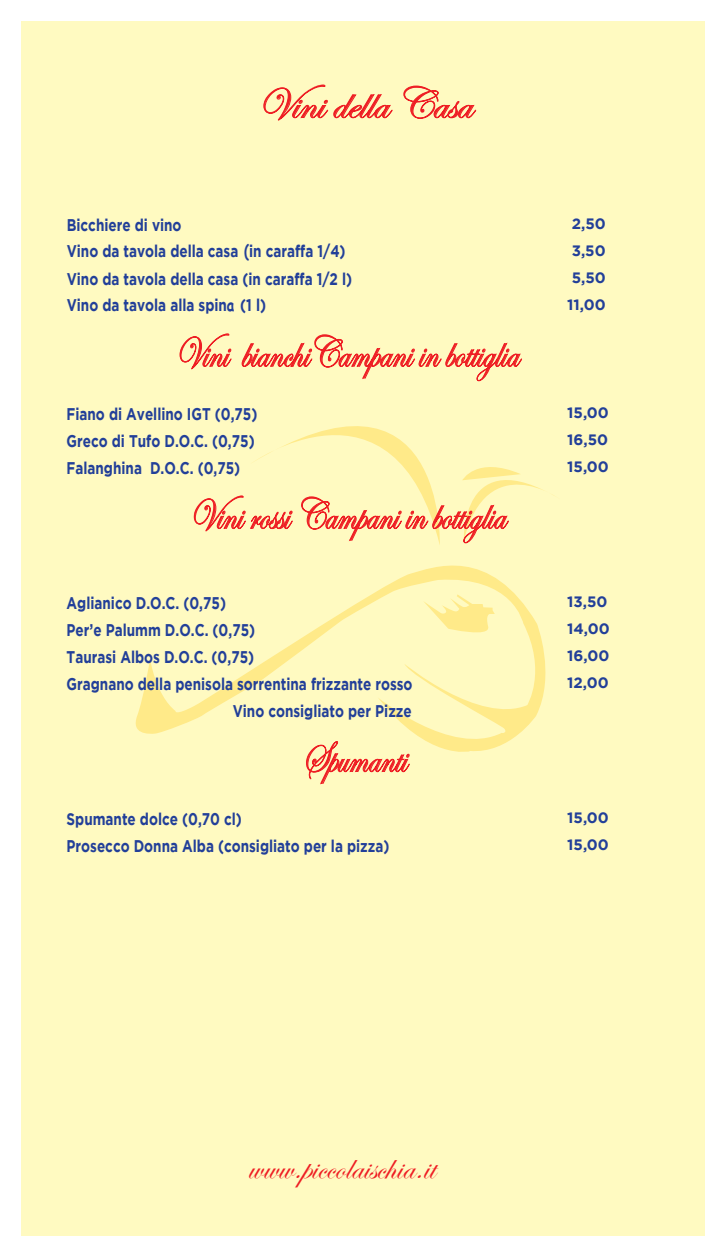
<style>
.page{position:relative;width:723px;height:1255px;background:#fff}
.page>*{position:absolute;margin:0;border:0;box-sizing:border-box;transform-origin:0 0}
.t1{font:45px "Edwardian Script ITC";color:#ee1d23;scale:.8 1}
.t2{font:45px "Edwardian Script ITC";color:#ee1d23}
.t3{font:36px "Edwardian Script ITC";color:#ee1d23}
.t4{font:700 16.8px/27px "Gotham";color:#223f99;scale:.8 1}
.t5{font:700 15px/27px "Gotham";color:#223f99}
.s1{font-family:"Comic Sans MS"}
</style>
<div class="page">
<div style="left:21px;top:21px;width:684px;height:1214px;background:#fffac1"></div>
<svg style="left:254px;top:426px;width:186px;height:118px"></svg>
<svg style="left:135px;top:544px;width:411px;height:208px"></svg>
<svg style="left:180px;top:334px;width:51px;height:36px"></svg>
<svg style="left:241px;top:334px;width:281px;height:47px"></svg>
<svg style="left:194px;top:496px;width:99px;height:42px"></svg>
<svg style="left:301px;top:438px;width:253px;height:105px"></svg>
<svg style="left:306px;top:741px;width:104px;height:43px"></svg>
<svg style="left:264px;top:85px;width:128px;height:36px"></svg>
<svg style="left:403px;top:86px;width:73px;height:33px"></svg>
<h1 class="t2" style="left:257px;top:79px;width:216px">Vini della Casa</h1>
<p class="t4" style="left:67px;top:211px;width:350px;line-height:25.8px">Bicchiere di vino<br>Vino da tavola della casa <span class="s1">(</span>in caraffa 1/4)</p>
<p class="t4" style="left:67px;top:265px;width:358px;line-height:25.8px">Vino da tavola della casa (in caraffa 1/2 l)<br>Vino da tavola alla spin<span class="s1">a</span> (1 l)</p>
<h1 class="t1" style="left:175px;top:328px;width:431px">Vini bianchiCampani in bottiglia</h1>
<p class="t4" style="left:67px;top:400px;width:240px">Fiano di Avellino IGT (0,75)<br>Greco di Tufo D.O.C. (0,75)<br>Falanghina D.O.C. (0,75)</p>
<h1 class="t1" style="left:189px;top:490px;width:397px">Vini rossi Campani in bottiglia</h1>
<p class="t4" style="left:67px;top:589px;width:201px">Aglianico D.O.C. (0,75)</p>
<p class="t4" style="left:67px;top:616px;width:237px">Per’e Palumm D.O.C. (0,75)</p>
<p class="t4" style="left:67px;top:643px;width:236px">Taurasi Albos D.O.C. (0,75)</p>
<p class="t4" style="left:67px;top:670px;width:434px">Gragnano della penisola sorrentina frizzante rosso</p>
<p class="t4" style="left:233px;top:697px;width:225px">Vino consigliato per Pizze</p>
<h1 class="t1" style="left:302px;top:733px;width:132px">Spumanti</h1>
<p class="t4" style="left:67px;top:805px;width:405px">Spumante dolce (0,70 cl)<br>Prosecco Donna Alba (consigliato per la pizza)</p>
<p class="t5" style="left:567px;top:210px;width:40px;text-align:center">2,50<br>3,50<br>5,50<br>11,00</p>
<p class="t5" style="left:567px;top:399px;width:43px;text-align:justify">15,00<br>16,50<br>15,00</p>
<p class="t5" style="left:567px;top:588px;width:44px">13,50<br>14,00<br>16,00<br>12,00</p>
<p class="t5" style="left:567px;top:804px;width:43px">15,00<br>15,00</p>
<h2 class="t3" style="left:248px;top:1147px;width:188px">www.piccolaischia.it</h2>
</div>
